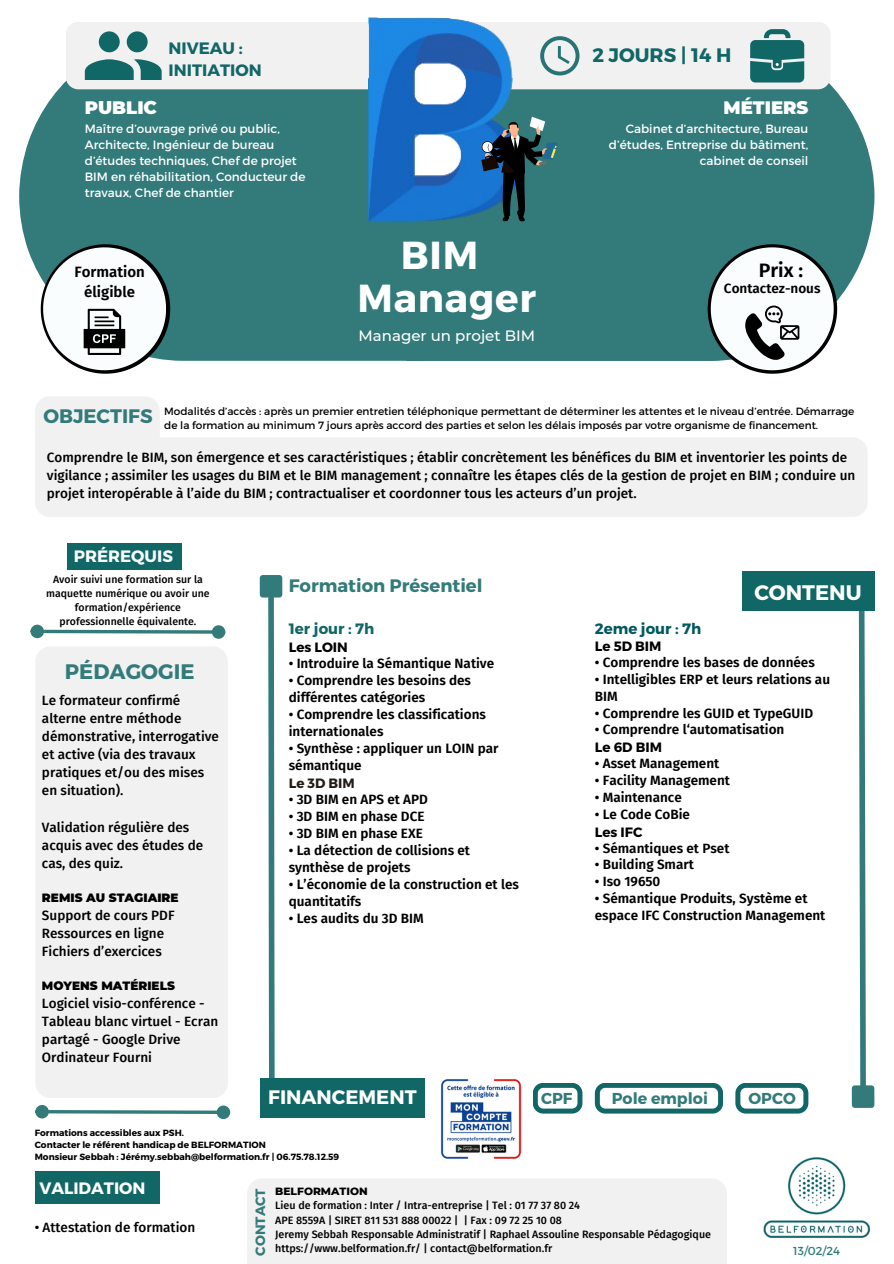
<style>
.page{position:relative;width:894px;height:1264px;background:#fff}
.page>*{position:absolute;margin:0;border:0;box-sizing:border-box;transform-origin:0 0}
.t1{font:700 39px "Montserrat";letter-spacing:.02em;color:#fff}
.t2{font:700 21px "Montserrat";color:#337b7a}
.t3{font:700 21px "Montserrat";color:#fff}
.t4{font:700 19.5px "Montserrat";color:#fff}
.t5{font:700 19.5px "Montserrat";color:#166}
.t6{font:700 19.5px "Montserrat";color:#337b7a}
.t7{font:600 19.5px "Fira Sans";color:#000}
.t8{font:700 18px "Montserrat";color:#337b7a}
.t9{font:900 18px "Montserrat";color:#fff}
.t10{font:700 16.5px/22.5px "Montserrat";color:#166}
.t11{font:700 16.5px "Montserrat";color:#fff}
.t12{font:700 16.5px "Montserrat";color:#fafdfd}
.t13{font:700 15.9px "Montserrat";color:#337b7a}
.t14{font:500 15px "Montserrat";color:#fff}
.t15{font:600 15px/20.2px "Fira Sans";color:#000;text-align:center}
.t16{font:700 15px "Montserrat";color:#005960}
.t17{font:700 15px "Montserrat";color:#166}
.t18{font:500 13.5px/18px "Fira Sans";color:#000}
.t19{font:600 13.5px/17px "Fira Sans";color:#000}
.t20{font:700 13.5px "Montserrat";color:#000}
.t21{font:700 13.5px "Montserrat";color:#241b14}
.t22{font:700 13.5px "Montserrat";color:#337b7a}
.t23{font:12px/16px "Montserrat";color:#fff}
.t24{font:900 12px "Montserrat";color:#000}
.t25{font:11.55px "Montserrat";color:#337b7a}
.t26{font:500 10.65px/14.2px "Fira Sans";color:#000}
.t27{font:800 10.65px "Montserrat";color:#000}
.t28{font:10.5px/14px "Montserrat";color:#000}
.t29{font:500 10.5px/14px "Fira Sans";color:#000;text-align:center}
.t30{font:700 9px/12px "Montserrat";color:#000}
</style>
<div class="page">
<svg style="left:265px;top:597px;width:12px;height:480px"></svg>
<div style="left:262px;top:578px;width:17px;height:16px;background:#337b7a"></div>
<div style="left:260px;top:575px;width:22px;height:22px;border:6px solid #337b7a"></div>
<svg style="left:43px;top:628px;width:170px;height:7px"></svg>
<div style="left:32px;top:626px;width:10px;height:10px;background:#337b7a;border-radius:50%"></div>
<div style="left:30px;top:624px;width:14px;height:14px;border:3px solid #337b7a;border-radius:50%"></div>
<div style="left:213px;top:627px;width:10px;height:10px;background:#337b7a;border-radius:50%"></div>
<div style="left:212px;top:625px;width:13px;height:13px;border:3px solid #337b7a;border-radius:50%"></div>
<svg style="left:48px;top:1110px;width:168px;height:5px"></svg>
<div style="left:37px;top:1106px;width:10px;height:10px;background:#337b7a;border-radius:50%"></div>
<div style="left:35px;top:1104px;width:14px;height:14px;border:3px solid #337b7a;border-radius:50%"></div>
<div style="left:218px;top:1107px;width:10px;height:10px;background:#337b7a;border-radius:50%"></div>
<div style="left:216px;top:1105px;width:14px;height:14px;border:3px solid #337b7a;border-radius:50%"></div>
<svg style="left:858px;top:611px;width:8px;height:474px"></svg>
<div style="left:854px;top:1088px;width:17px;height:17px;background:#337b7a"></div>
<div style="left:851px;top:1085px;width:23px;height:22px;border:6px solid #337b7a"></div>
<div style="left:19px;top:80px;width:387px;height:281px;background:#337b7a"></div>
<div style="left:406px;top:80px;width:468px;height:281px;background:#337b7a"></div>
<div style="left:66px;top:22px;width:764px;height:67px;background:#f1f1f1;border-radius:13px"></div>
<svg style="left:41px;top:244px;width:129px;height:130px"></svg>
<svg style="left:85px;top:31px;width:76px;height:49px"></svg>
<svg style="left:750px;top:29px;width:53px;height:53px"></svg>
<div style="left:742px;top:571px;width:132px;height:40px;background:#166"></div>
<div style="left:260px;top:1077px;width:164px;height:40px;background:#166"></div>
<div style="left:35px;top:646px;width:193px;height:451px;background:#f1f1f1;border-radius:15px"></div>
<div style="left:35px;top:396px;width:125px;height:121px;background:#f1f1f1;border-radius:15px"></div>
<div style="left:116px;top:437px;width:751px;height:80px;background:#f1f1f1;border-radius:15px"></div>
<div style="left:67px;top:543px;width:114px;height:27px;background:#166"></div>
<div style="left:35px;top:1171px;width:124px;height:32px;background:#166"></div>
<svg style="left:594px;top:1083px;width:128px;height:30px"></svg>
<svg style="left:533px;top:1083px;width:49px;height:30px"></svg>
<img style="left:440px;top:1079px;width:82px;height:80px">
<img style="left:763px;top:1157px;width:107px;height:81px">
<svg style="left:707px;top:244px;width:129px;height:130px"></svg>
<div style="left:247px;top:1179px;width:479px;height:84px;background:#f1f1f1"></div>
<img style="left:368px;top:18px;width:157px;height:207px">
<svg style="left:735px;top:1083px;width:73px;height:30px"></svg>
<svg style="left:377px;top:29px;width:202px;height:192px"></svg>
<p class="t10" style="left:168px;top:36px;width:95px">NIVEAU :<br>INITIATION</p>
<h3 class="t5" style="left:592px;top:43px;width:140px">2 JOURS | 14 H</h3>
<h3 class="t9" style="left:85px;top:96px;width:74px">PUBLIC</h3>
<p class="t23" style="left:85px;top:120px;width:222px">Maître d’ouvrage privé ou public, Architecte, Ingénieur de bureau d’études techniques, Chef de projet BIM en réhabilitation, Conducteur de travaux, Chef de chantier</p>
<h3 class="t9" style="left:723px;top:96px;width:86px">MÉTIERS</h3>
<p class="t23" style="left:608px;top:120px;width:201px;text-align:right">Cabinet d’architecture, Bureau d’études, Entreprise du bâtiment, cabinet de conseil</p>
<p class="t15" style="left:74px;top:262px;width:72px">Formation éligible</p>
<h1 class="t1" style="left:400px;top:230px;width:79px">BIM</h1>
<h1 class="t1" style="left:357px;top:272px;width:180px">Manager</h1>
<h3 class="t7" style="left:758px;top:258px;width:46px">Prix :</h3>
<p class="t19" style="left:723px;top:280px;width:98px">Contactez-nous</p>
<p class="t14" style="left:358px;top:327px;width:178px">Manager un projet BIM</p>
<h3 class="t6" style="left:43px;top:404px;width:111px">OBJECTIFS</h3>
<p class="t28" style="left:164px;top:403px;width:691px">Modalités d’accès : après un premier entretien téléphonique permettant de déterminer les attentes et le niveau d’entrée. Démarrage de la formation au minimum 7 jours après accord des parties et selon les délais imposés par votre organisme de financement.</p>
<p class="t18" style="left:47px;top:448px;width:809px">Comprendre le BIM, son émergence et ses caractéristiques ; établir concrètement les bénéfices du BIM et inventorier les points de vigilance ; assimiler les usages du BIM et le BIM management ; connaître les étapes clés de la gestion de projet en BIM ; conduire un projet interopérable à l’aide du BIM ; contractualiser et coordonner tous les acteurs d’un projet.</p>
<p class="t12" style="left:74px;top:545px;width:101px">PRÉREQUIS</p>
<p class="t29" style="left:46px;top:572px;width:165px">Avoir suivi une formation sur la maquette numérique ou avoir une formation/expérience professionnelle équivalente.</p>
<h2 class="t2" style="left:65px;top:658px;width:131px">PÉDAGOGIE</h2>
<p class="t18" style="left:42px;top:692px;width:178px">Le formateur confirmé alterne entre méthode démonstrative, interrogative et active (via des travaux pratiques et/ou des mises en situation).</p>
<p class="t18" style="left:42px;top:818px;width:163px">Validation régulière des acquis avec des études de cas, des quiz.</p>
<p class="t24" style="left:42px;top:889px;width:138px">REMIS AU STAGIAIRE</p>
<p class="t18" style="left:42px;top:906px;width:134px">Support de cours PDF<br>Ressources en ligne<br>Fichiers d’exercices</p>
<p class="t24" style="left:42px;top:977px;width:134px">MOYENS MATÉRIELS</p>
<p class="t18" style="left:42px;top:994px;width:178px">Logiciel visio-conférence -<br>Tableau blanc virtuel - Ecran partagé - Google Drive<br>Ordinateur Fourni</p>
<h3 class="t8" style="left:289px;top:574px;width:195px">Formation Présentiel</h3>
<p class="t17" style="left:289px;top:619px;width:87px">1er jour : 7h</p>
<p class="t20" style="left:289px;top:638px;width:61px">Les LOIN</p>
<p class="t19" style="left:289px;top:655px;width:207px">• Introduire la Sémantique Native</p>
<p class="t19" style="left:289px;top:672px;width:184px">• Comprendre les besoins des différentes catégories</p>
<p class="t19" style="left:289px;top:706px;width:199px">• Comprendre les classifications internationales</p>
<p class="t19" style="left:289px;top:740px;width:211px">• Synthèse : appliquer un LOIN par sémantique</p>
<p class="t21" style="left:289px;top:774px;width:68px">Le 3D BIM</p>
<p class="t19" style="left:289px;top:791px;width:141px">• 3D BIM en APS et APD</p>
<p class="t19" style="left:289px;top:808px;width:137px">• 3D BIM en phase DCE</p>
<p class="t19" style="left:289px;top:825px;width:136px">• 3D BIM en phase EXE</p>
<p class="t19" style="left:289px;top:842px;width:183px">• La détection de collisions et synthèse de projets</p>
<p class="t19" style="left:289px;top:876px;width:231px">• L’économie de la construction et les quantitatifs</p>
<p class="t19" style="left:289px;top:910px;width:136px">• Les audits du 3D BIM</p>
<h3 class="t4" style="left:268px;top:1084px;width:150px">FINANCEMENT</h3>
<p class="t30" style="left:35px;top:1126px;width:306px">Formations accessibles aux PSH.<br>Contacter le référent handicap de BELFORMATION<br>Monsieur Sebbah : Jérémy.sebbah@belformation.fr | 06.75.78.12.59</p>
<h2 class="t3" style="left:754px;top:578px;width:109px">CONTENU</h2>
<p class="t16" style="left:594px;top:619px;width:108px">2eme jour : 7h</p>
<p class="t20" style="left:594px;top:637px;width:68px">Le 5D BIM</p>
<p class="t19" style="left:594px;top:654px;width:221px">• Comprendre les bases de données</p>
<p class="t19" style="left:594px;top:671px;width:237px">• Intelligibles ERP et leurs relations au<br>BIM</p>
<p class="t19" style="left:594px;top:704px;width:220px">• Comprendre les GUID et TypeGUID</p>
<p class="t19" style="left:594px;top:721px;width:191px">• Comprendre l‘automatisation</p>
<p class="t20" style="left:594px;top:738px;width:69px">Le 6D BIM</p>
<p class="t19" style="left:594px;top:755px;width:126px">• Asset Management</p>
<p class="t19" style="left:594px;top:772px;width:137px">• Facility Management</p>
<p class="t19" style="left:594px;top:789px;width:88px">• Maintenance</p>
<p class="t19" style="left:594px;top:805px;width:97px">• Le Code CoBie</p>
<p class="t20" style="left:594px;top:823px;width:49px">Les IFC</p>
<p class="t19" style="left:594px;top:839px;width:136px">• Sémantiques et Pset</p>
<p class="t19" style="left:594px;top:856px;width:101px">• Building Smart</p>
<p class="t19" style="left:594px;top:873px;width:67px">• Iso 19650</p>
<p class="t19" style="left:594px;top:890px;width:232px">• Sémantique Produits, Système et espace IFC Construction Management</p>
<p class="t13" style="left:541px;top:1088px;width:33px">CPF</p>
<p class="t13" style="left:611px;top:1088px;width:97px">Pole emploi</p>
<p class="t13" style="left:748px;top:1088px;width:49px">OPCO</p>
<p class="t11" style="left:39px;top:1177px;width:108px">VALIDATION</p>
<p class="t18" style="left:35px;top:1218px;width:162px">• Attestation de formation</p>
<p class="t22" style="left:251px;top:1255px;width:69px;rotate:-90deg">CONTACT</p>
<p class="t27" style="left:275px;top:1184px;width:94px">BELFORMATION</p>
<p class="t26" style="left:275px;top:1198px;width:437px">Lieu de formation : Inter / Intra-entreprise | Tel : 01 77 37 80 24<br>APE 8559A | SIRET 811 531 888 00022 | | Fax : 09 72 25 10 08<br>Jeremy Sebbah Responsable Administratif | Raphael Assouline Responsable Pédagogique https://www.belformation.fr/ | contact@belformation.fr</p>
<p class="t25" style="left:793px;top:1243px;width:48px">13/02/24</p>
</div>
